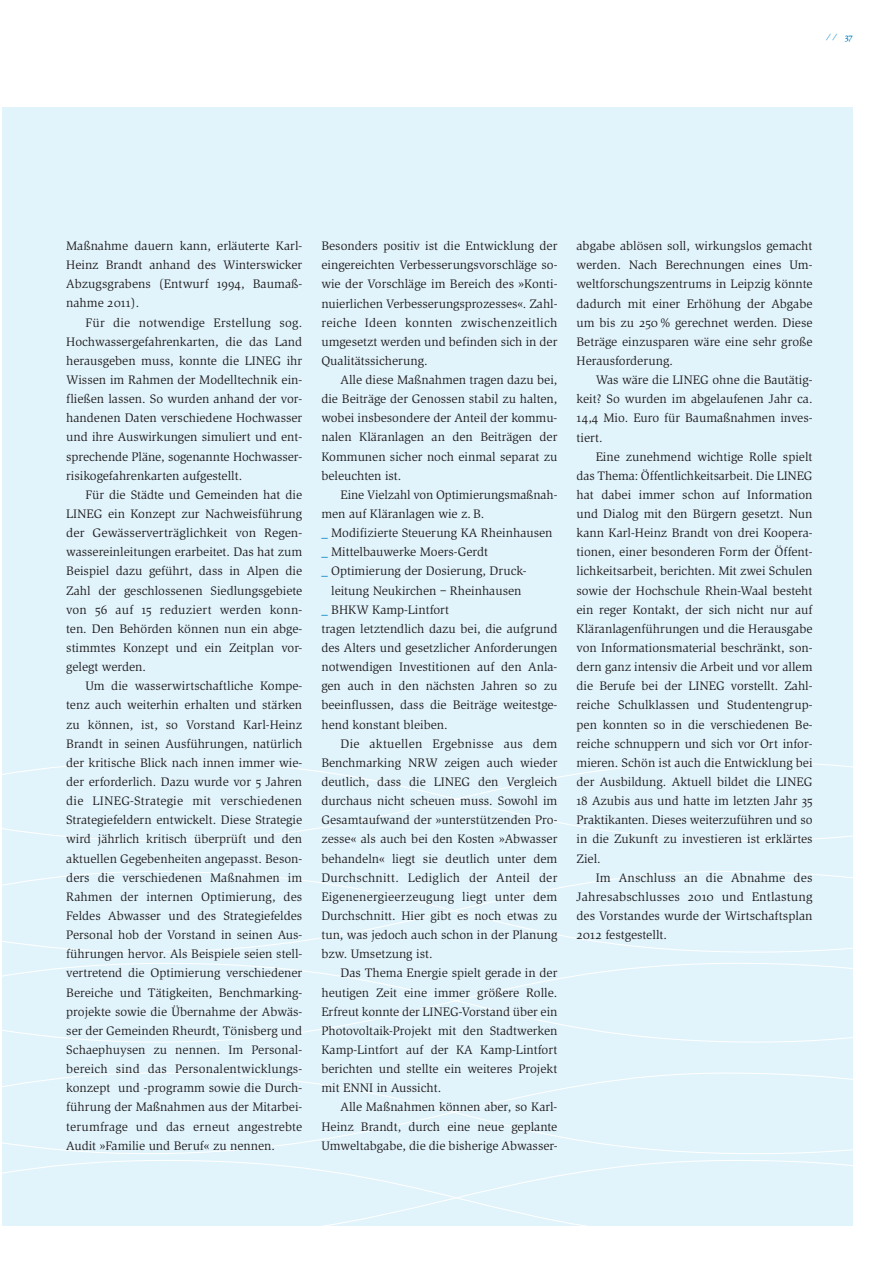
<style>
.page{position:relative;width:893px;height:1263px;background:#fff}
.page>*{position:absolute;margin:0;border:0;box-sizing:border-box;transform-origin:0 0}
.t1{font:12.75px/19.2px "Slimbach";color:#231f20;text-align:justify}
.t2{font:12.75px "Slimbach";letter-spacing:.02em;color:#231f20}
.t3{font:italic 500 9px "Slimbach";color:#0082c5}
.s1{font-family:"Slimbach SC";font-style:normal}
.s2{font-family:"Slimbach SC"}
.s3{font-weight:500}
.s4{color:#0082c5}
</style>
<div class="page">
<div style="left:2px;top:108px;width:851px;height:1118px;background:#e1f4fc"></div>
<svg style="left:2px;top:963px;width:851px;height:191px"></svg>
<svg style="left:2px;top:761px;width:851px;height:192px"></svg>
<svg style="left:2px;top:1160px;width:851px;height:66px"></svg>
<p class="t3" style="left:828px;top:33px;width:27px">⁄ ⁄ <span class="s1">37</span></p>
<p class="t1" style="left:66px;top:237px;width:237px">Maßnahme dauern kann, erläuterte Karl-Heinz Brandt anhand des Winterswicker Abzugsgrabens (Entwurf <span class="s2">1994</span>, Baumaß&shy;nahme <span class="s2">2011</span>).</p>
<p class="t1" style="left:66px;top:314px;width:238px;text-indent:19px">Für die notwendige Erstellung sog.<br>Hochwassergefahrenkarten, die das Land herausgeben muss, konnte die LINEG ihr Wissen im Rahmen der Modelltechnik ein&shy;fließen lassen. So wurden anhand der vor&shy;handenen Daten verschiedene Hochwasser und ihre Auswirkungen simuliert und ent&shy;sprechende Pläne, sogenannte Hochwasser&shy;risikogefahrenkarten aufgestellt.</p>
<p class="t1" style="left:66px;top:486px;width:238px;text-indent:19px">Für die Städte und Gemeinden hat die LINEG ein Konzept zur Nachweisführung der Gewässerverträglichkeit von Regen&shy;wassereinleitungen erarbeitet. Das hat zum Beispiel dazu geführt, dass in Alpen die Zahl der geschlossenen Siedlungsgebiete von <span class="s2">56</span> auf <span class="s2">15</span> reduziert werden konn&shy;ten. Den Behörden können nun ein abge&shy;stimmtes Konzept und ein Zeitplan vor&shy;gelegt werden.</p>
<p class="t1" style="left:66px;top:677px;width:237px;text-indent:19px">Um die wasserwirtschaftliche Kompe&shy;tenz auch weiterhin erhalten und stärken zu können, ist, so Vorstand Karl-Heinz Brandt in seinen Ausführungen, natürlich der kritische Blick nach innen immer wie&shy;der erforderlich. Dazu wurde vor <span class="s2">5</span> Jahren die LINEG-Strategie mit verschiedenen Strategiefeldern entwickelt. Diese Strategie wird jährlich kritisch überprüft und den aktuellen Gegebenheiten angepasst. Beson&shy;ders die verschiedenen Maßnahmen im Rahmen der internen Optimierung, des Feldes Abwasser und des Strategiefeldes Personal hob der Vorstand in seinen Aus&shy;führungen hervor. Als Beispiele seien stell&shy;vertretend die Optimierung verschiedener Bereiche und Tätigkeiten, Benchmarking&shy;projekte sowie die Übernahme der Abwäs&shy;ser der Gemeinden Rheurdt, Tönisberg und Schaephuysen zu nennen. Im Personal&shy;bereich sind das Personalentwicklungs&shy;konzept und -programm sowie die Durch&shy;führung der Maßnahmen aus der Mitarbei&shy;terumfrage und das erneut angestrebte Audit <span class="s3">»</span>Familie und Beruf<span class="s3">«</span> zu nennen.</p>
<p class="t1" style="left:321px;top:237px;width:238px">Besonders positiv ist die Entwicklung der eingereichten Verbesserungsvorschläge so&shy;wie der Vorschläge im Bereich des <span class="s3">»</span>Konti&shy;nuierlichen Verbesserungsprozesses<span class="s3">«</span>. Zahl&shy;reiche Ideen konnten zwischenzeitlich umgesetzt werden und befinden sich in der Qualitätssicherung.</p>
<p class="t1" style="left:321px;top:371px;width:237px;text-indent:19px">Alle diese Maßnahmen tragen dazu bei, die Beiträge der Genossen stabil zu halten, wobei insbesondere der Anteil der kommu&shy;nalen Kläranlagen an den Beiträgen der Kommunen sicher noch einmal separat zu beleuchten ist.</p>
<p class="t1" style="left:341px;top:486px;width:218px">Eine Vielzahl von Optimierungsmaßnah-</p>
<p class="t1" style="left:321px;top:505px;width:164px">men auf Kläranlagen wie z. B.</p>
<p class="t1" style="left:321px;top:524px;width:233px"><span class="s4">_</span> Modifizierte Steuerung KA Rheinhausen</p>
<p class="t1" style="left:321px;top:543px;width:168px"><span class="s4">_</span> Mittelbauwerke Moers-Gerdt</p>
<p class="t1" style="left:321px;top:562px;width:207px"><span class="s4">_</span> Optimierung der Dosierung, Druck-</p>
<p class="t1" style="left:331px;top:582px;width:192px">leitung Neukirchen – Rheinhausen</p>
<p class="t1" style="left:321px;top:601px;width:129px"><span class="s4">_</span> BHKW Kamp-Lintfort</p>
<p class="t1" style="left:321px;top:620px;width:237px">tragen letztendlich dazu bei, die aufgrund</p>
<p class="t1" style="left:321px;top:639px;width:237px">des Alters und gesetzlicher Anforderungen</p>
<p class="t1" style="left:321px;top:658px;width:237px">notwendigen Investitionen auf den Anla-</p>
<p class="t1" style="left:321px;top:677px;width:237px">gen auch in den nächsten Jahren so zu</p>
<p class="t1" style="left:321px;top:696px;width:237px">beeinflussen, dass die Beiträge weitestge-</p>
<p class="t1" style="left:321px;top:715px;width:128px">hend konstant bleiben.</p>
<p class="t2" style="left:341px;top:738px;width:218px">Die aktuellen Ergebnisse aus dem</p>
<p class="t1" style="left:321px;top:754px;width:237px">Benchmarking NRW zeigen auch wieder</p>
<p class="t1" style="left:321px;top:773px;width:237px">deutlich, dass die LINEG den Vergleich</p>
<p class="t1" style="left:321px;top:792px;width:237px">durchaus nicht scheuen muss. Sowohl im</p>
<p class="t1" style="left:321px;top:811px;width:237px">Gesamtaufwand der <span class="s3">»</span>unterstützenden Pro-</p>
<p class="t1" style="left:321px;top:830px;width:237px">zesse<span class="s3">«</span> als auch bei den Kosten <span class="s3">»</span>Abwasser</p>
<p class="t1" style="left:321px;top:849px;width:237px">behandeln<span class="s3">«</span> liegt sie deutlich unter dem</p>
<p class="t2" style="left:321px;top:872px;width:237px">Durchschnitt. Lediglich der Anteil der</p>
<p class="t2" style="left:321px;top:891px;width:237px">Eigenenergieerzeugung liegt unter dem</p>
<p class="t1" style="left:321px;top:907px;width:237px">Durchschnitt. Hier gibt es noch etwas zu</p>
<p class="t1" style="left:321px;top:926px;width:237px">tun, was jedoch auch schon in der Planung</p>
<p class="t1" style="left:321px;top:945px;width:113px">bzw. Umsetzung ist.</p>
<p class="t1" style="left:341px;top:964px;width:218px">Das Thema Energie spielt gerade in der</p>
<p class="t1" style="left:321px;top:983px;width:237px">heutigen Zeit eine immer größere Rolle.</p>
<p class="t1" style="left:321px;top:1003px;width:237px">Erfreut konnte der LINEG-Vorstand über ein</p>
<p class="t1" style="left:321px;top:1022px;width:237px">Photovoltaik-Projekt mit den Stadtwerken</p>
<p class="t1" style="left:321px;top:1041px;width:237px">Kamp-Lintfort auf der KA Kamp-Lintfort</p>
<p class="t1" style="left:321px;top:1060px;width:237px">berichten und stellte ein weiteres Projekt</p>
<p class="t1" style="left:321px;top:1079px;width:121px">mit ENNI in Aussicht.</p>
<p class="t1" style="left:341px;top:1098px;width:218px">Alle Maßnahmen können aber, so Karl-</p>
<p class="t1" style="left:321px;top:1117px;width:237px">Heinz Brandt, durch eine neue geplante</p>
<p class="t1" style="left:321px;top:1136px;width:237px">Umweltabgabe, die die bisherige Abwasser-</p>
<p class="t1" style="left:576px;top:237px;width:238px">abgabe ablösen soll, wirkungslos gemacht werden. Nach Berechnungen eines Um&shy;weltforschungszentrums in Leipzig könnte dadurch mit einer Erhöhung der Abgabe um bis zu <span class="s2">250</span> % gerechnet werden. Diese Beträge einzusparen wäre eine sehr große Herausforderung.</p>
<p class="t1" style="left:576px;top:371px;width:238px;text-indent:19px">Was wäre die LINEG ohne die Bautätig&shy;keit? So wurden im abgelaufenen Jahr ca.<br><span class="s2">14,4</span> Mio. Euro für Baumaßnahmen inves&shy;tiert.</p>
<p class="t1" style="left:576px;top:448px;width:237px;text-indent:19px">Eine zunehmend wichtige Rolle spielt das Thema: Öffentlichkeitsarbeit. Die LINEG hat dabei immer schon auf Information und Dialog mit den Bürgern gesetzt. Nun kann Karl-Heinz Brandt von drei Koopera&shy;tionen, einer besonderen Form der Öffent&shy;lichkeitsarbeit, berichten. Mit zwei Schulen sowie der Hochschule Rhein-Waal besteht ein reger Kontakt, der sich nicht nur auf Kläranlagenführungen und die Herausgabe von Informationsmaterial beschränkt, son&shy;dern ganz intensiv die Arbeit und vor allem die Berufe bei der LINEG vorstellt. Zahl&shy;reiche Schulklassen und Studentengrup&shy;pen konnten so in die verschiedenen Be&shy;reiche schnuppern und sich vor Ort infor&shy;mieren. Schön ist auch die Entwicklung bei der Ausbildung. Aktuell bildet die LINEG <span class="s2">18</span> Azubis aus und hatte im letzten Jahr <span class="s2">35<br></span>Praktikanten. Dieses weiterzuführen und so in die Zukunft zu investieren ist erklärtes Ziel.</p>
<p class="t1" style="left:576px;top:869px;width:237px;text-indent:19px">Im Anschluss an die Abnahme des Jahresabschlusses <span class="s2">2010</span> und Entlastung des Vorstandes wurde der Wirtschaftsplan <span class="s2">2012</span> festgestellt.</p>
</div>
